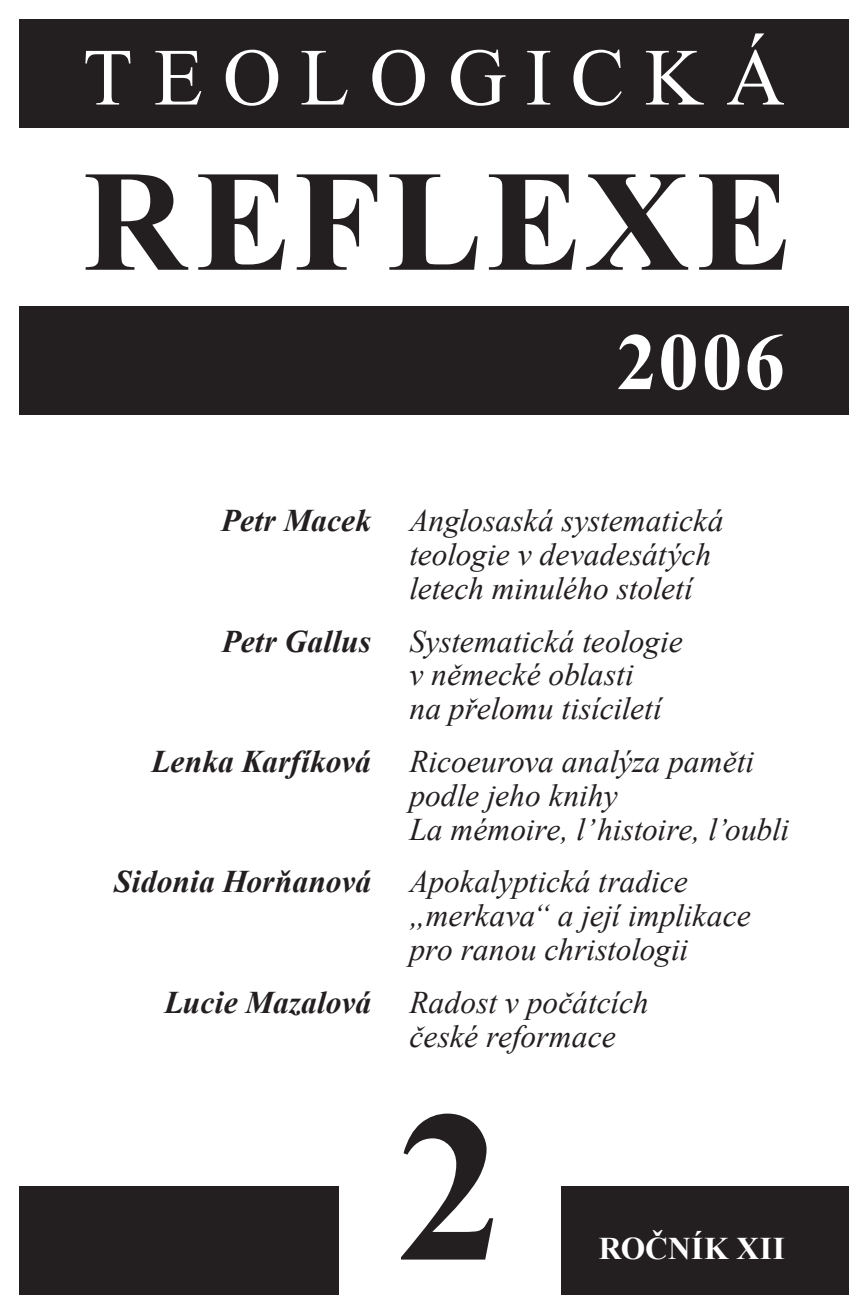
<style>
.page{position:relative;width:868px;height:1314px;background:#fff}
.page>*{position:absolute;margin:0;border:0;box-sizing:border-box;transform-origin:0 0}
.t1{font:700 216px "Times New Roman";color:#231f20}
.t2{font:700 144px "Times New Roman";letter-spacing:.03em;color:#231f20}
.t3{font:81px "Times New Roman";letter-spacing:.245em;color:#fff}
.t4{font:700 81px "Times New Roman";color:#fff}
.t5{font:italic 31.5px/33.8px "Times New Roman";color:#231f20}
.t6{font:700 31.5px "Times New Roman";letter-spacing:.015em;color:#fff}
.s1{font-weight:700}
</style>
<div class="page">
<div style="left:19px;top:19px;width:829px;height:109px;background:#231f20"></div>
<div style="left:19px;top:306px;width:829px;height:109px;background:#231f20"></div>
<div style="left:19px;top:1186px;width:319px;height:109px;background:#231f20"></div>
<div style="left:561px;top:1186px;width:287px;height:109px;background:#231f20"></div>
<h3 class="t3" style="left:83px;top:23px;width:703px">TEOLOGICKÁ</h3>
<h2 class="t2" style="left:83px;top:122px;width:710px">REFLEXE</h2>
<h3 class="t4" style="left:616px;top:306px;width:170px">2006</h3>
<p class="t5" style="left:409px;top:503px;width:315px;text-indent:-188px"><span class="s1">Petr Macek</span> Anglosaská systematická teologie v devadesátých letech minulého století</p>
<p class="t5" style="left:409px;top:623px;width:275px;text-indent:-187px"><span class="s1">Petr Gallus</span> Systematická teologie v německé oblasti<br>na přelomu tisíciletí</p>
<p class="t5" style="left:409px;top:744px;width:381px;text-indent:-258px"><span class="s1">Lenka Karfíková</span> Ricoeurova analýza paměti podle jeho knihy<br>La mémoire, l’histoire, l’oubli</p>
<p class="t5" style="left:409px;top:864px;width:342px;text-indent:-295px"><span class="s1">Sidonia Horňanová</span> Apokalyptická tradice „merkava“ a její implikace pro ranou christologii</p>
<p class="t5" style="left:409px;top:985px;width:241px;text-indent:-245px"><span class="s1">Lucie Mazalová</span> Radost v počátcích české reformace</p>
<h1 class="t1" style="left:395px;top:1038px;width:109px">2</h1>
<p class="t6" style="left:598px;top:1226px;width:188px">ROČNÍK XII</p>
</div>
